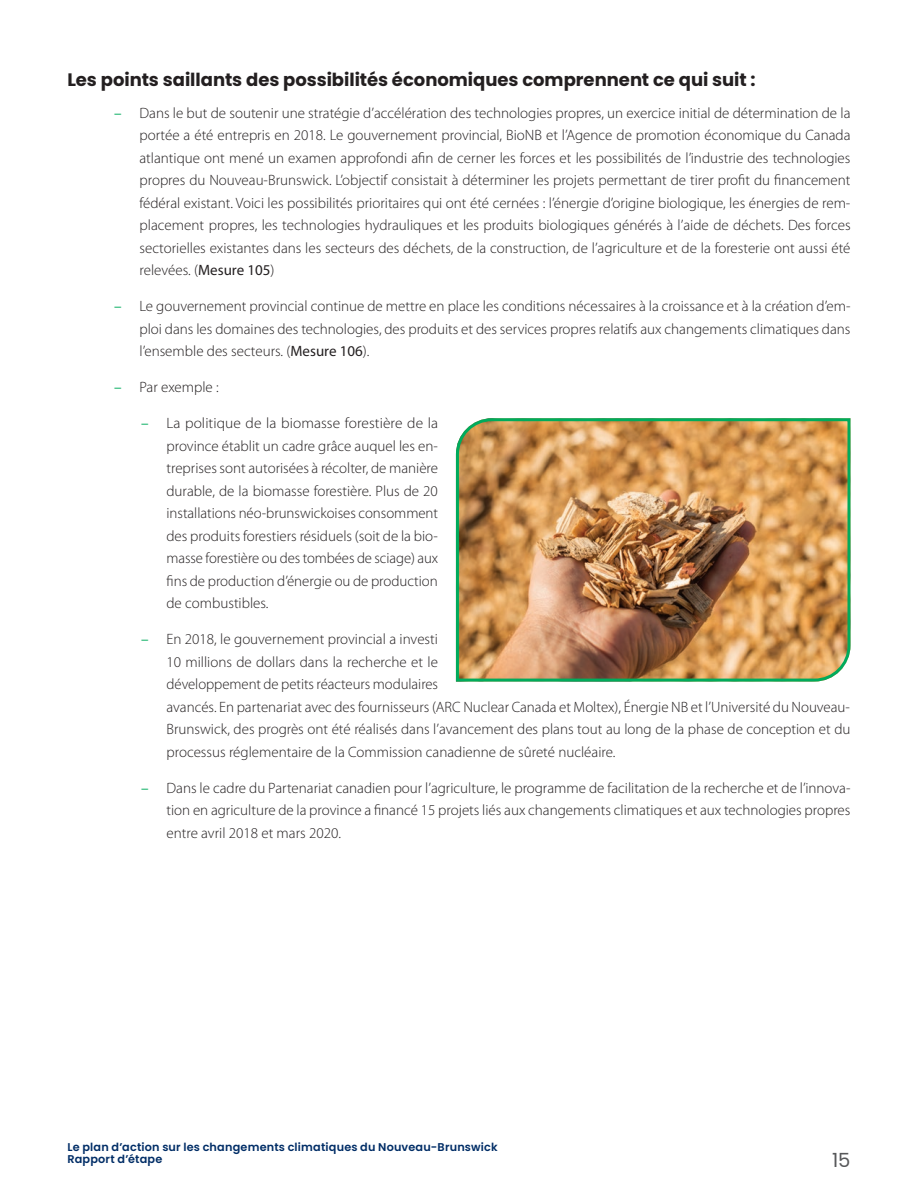
<style>
.page{position:relative;width:918px;height:1188px;background:#fff}
.page>*{position:absolute;margin:0;border:0;box-sizing:border-box;transform-origin:0 0}
.t1{font:19.5px "Poppins";color:#57585a}
.t2{font:700 18px "Poppins";color:#231f20}
.t3{font:300 15px/22.5px "Myriad Pro";color:#231f20;text-align:justify}
.t4{font:600 11.25px/12px "Poppins";letter-spacing:.015em;color:#002d66}
.s1{font-weight:400;color:#00ab5c}
.s2{font-weight:400}
</style>
<div class="page">
<img style="left:455px;top:418px;width:396px;height:264px">
<p class="t2" style="left:68px;top:70px;width:690px">Les points saillants des possibilités économiques comprennent ce qui suit :</p>
<p class="t3" style="left:140px;top:102px;width:713px;text-indent:-26px"><span class="s1">–</span> Dans le but de soutenir une stratégie d’accélération des technologies propres, un exercice initial de détermination de la portée a été entrepris en 2018. Le gouvernement provincial, BioNB et l’Agence de promotion économique du Canada atlantique ont mené un examen approfondi afin de cerner les forces et les possibilités de l’industrie des technologies propres du Nouveau-Brunswick. L’objectif consistait à déterminer les projets permettant de tirer profit du financement fédéral existant. Voici les possibilités prioritaires qui ont été cernées : l’énergie d’origine biologique, les énergies de rem&shy;placement propres, les technologies hydrauliques et les produits biologiques générés à l’aide de déchets. Des forces sectorielles existantes dans les secteurs des déchets, de la construction, de l’agriculture et de la foresterie ont aussi été relevées. (<span class="s2">Mesure 105</span>)</p>
<p class="t3" style="left:140px;top:295px;width:713px;text-indent:-26px"><span class="s1">–</span> Le gouvernement provincial continue de mettre en place les conditions nécessaires à la croissance et à la création d’em&shy;ploi dans les domaines des technologies, des produits et des services propres relatifs aux changements climatiques dans l’ensemble des secteurs. (<span class="s2">Mesure 106</span>).</p>
<p class="t3" style="left:114px;top:376px;width:106px"><span class="s1">–</span> Par exemple :</p>
<p class="t3" style="left:166px;top:412px;width:273px;text-indent:-26px"><span class="s1">–</span> La politique de la biomasse forestière de la province établit un cadre grâce auquel les en&shy;treprises sont autorisées à récolter, de manière durable, de la biomasse forestière. Plus de 20 installations néo-brunswickoises consomment des produits forestiers résiduels (soit de la bio&shy;masse forestière ou des tombées de sciage) aux fins de production d’énergie ou de production de combustibles.</p>
<p class="t3" style="left:166px;top:628px;width:685px;text-align:left;text-indent:-26px"><span class="s1">–</span> En 2018, le gouvernement provincial a investi<br>10 millions de dollars dans la recherche et le<br>développement de petits réacteurs modulaires<br>avancés. En partenariat avec des fournisseurs (ARC Nuclear Canada et Moltex), Énergie NB et l’Université du Nouveau-Brunswick, des progrès ont été réalisés dans l’avancement des plans tout au long de la phase de conception et du processus réglementaire de la Commission canadienne de sûreté nucléaire.</p>
<p class="t3" style="left:166px;top:777px;width:686px;text-indent:-26px"><span class="s1">–</span> Dans le cadre du Partenariat canadien pour l’agriculture, le programme de facilitation de la recherche et de l’innova&shy;tion en agriculture de la province a financé 15 projets liés aux changements climatiques et aux technologies propres entre avril 2018 et mars 2020.</p>
<p class="t4" style="left:68px;top:1142px;width:432px">Le plan d’action sur les changements climatiques du Nouveau-Brunswick<br>Rapport d’étape</p>
<h1 class="t1" style="left:832px;top:1149px;width:20px">15</h1>
</div>
